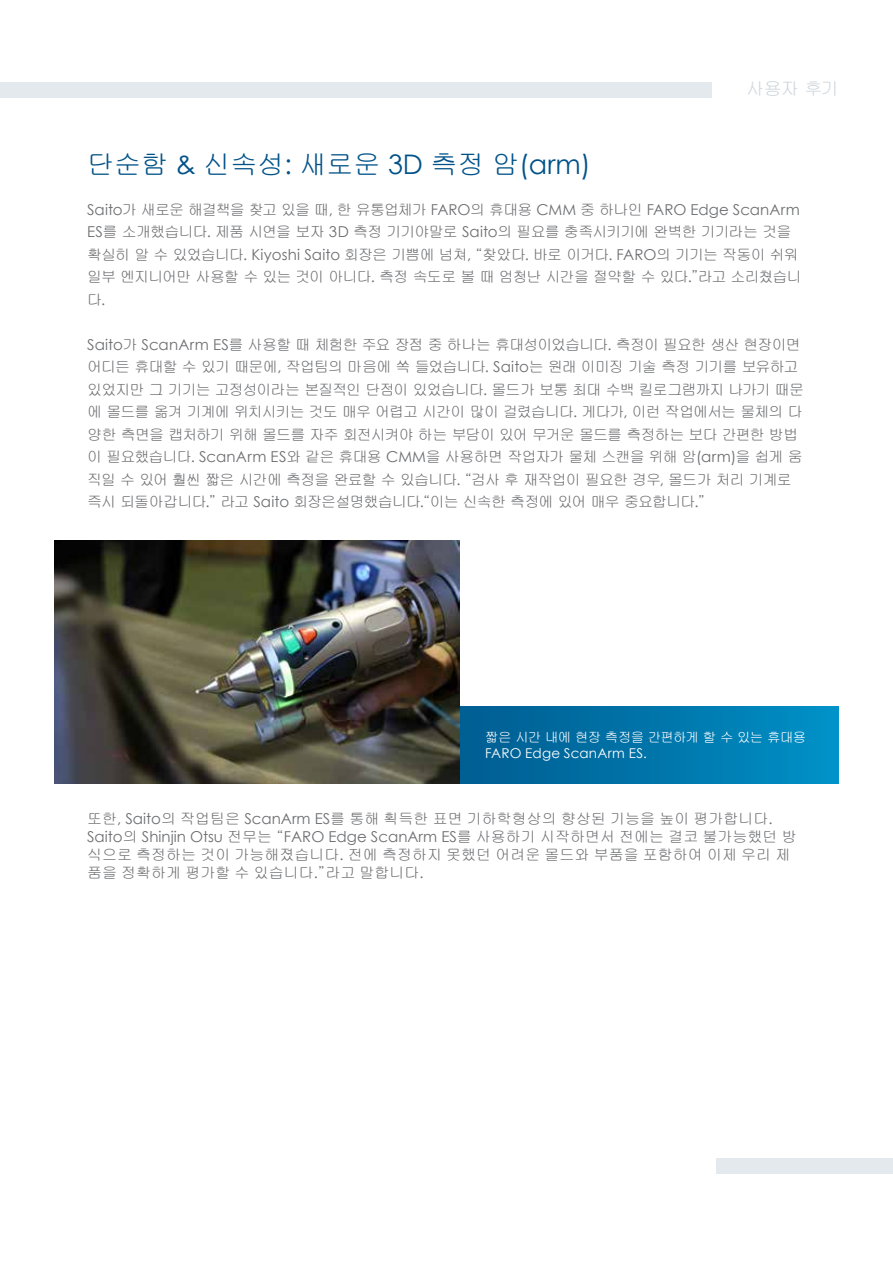
<style>
.page{position:relative;width:893px;height:1263px;background:#fff}
.page>*{position:absolute;margin:0;border:0;box-sizing:border-box;transform-origin:0 0}
.t1{font:27px "Gulim";color:#005288}
.t2{font:18px "Gulim";color:#cdd6dc}
.t3{font:15px/22.5px "Gulim";letter-spacing:-.06em;color:#6d6e71}
.t4{font:15px/18px "Gulim";color:#6d6e71}
.t5{font:15px "Century Gothic";color:#6d6e71}
.t6{font:13.5px "Gulim";letter-spacing:-.065em;color:#fff}
.t7{font:13.5px "Century Gothic";letter-spacing:.015em;color:#fff}
.s1{font-family:"Century Gothic"}
.s2{font-family:"Gulim"}
</style>
<div class="page">
<div style="left:0;top:82px;width:712px;height:16px;background:#e3e9ec"></div>
<div style="left:716px;top:1158px;width:177px;height:16px;background:#e3e9ec"></div>
<svg style="left:459px;top:707px;width:380px;height:76px;background:#0075aa"></svg>
<img style="left:54px;top:540px;width:405px;height:243px">
<p class="t2" style="left:746px;top:80px;width:94px">사용자 후기</p>
<h1 class="t1" style="left:87px;top:151px;width:505px">단순함 <span class="s1">&amp;</span> 신속성<span class="s1">:</span> 새로운 <span class="s1">3D</span> 측정 암<span class="s1">(arm)</span></h1>
<p class="t5" style="left:87px;top:199px;width:714px">Saito<span class="s2">가 새로운 해결책을 찾고 있을 때</span>, <span class="s2">한 유통업체가</span> FARO<span class="s2">의 휴대용</span> CMM <span class="s2">중 하나인</span> FARO Edge ScanArm</p>
<p class="t3" style="left:87px;top:221px;width:716px"><span class="s1">ES</span>를 소개했습니다<span class="s1">.</span> 제품 시연을 보자 <span class="s1">3D</span> 측정 기기야말로 <span class="s1">Saito</span>의 필요를 충족시키기에 완벽한 기기라는 것을 확실히 알 수 있었습니다<span class="s1">. Kiyoshi Saito</span> 회장은 기쁨에 넘쳐<span class="s1">,</span> “찾았다<span class="s1">.</span> 바로 이거다<span class="s1">. FARO</span>의 기기는 작동이 쉬워 일부 엔지니어만 사용할 수 있는 것이 아니다<span class="s1">.</span> 측정 속도로 볼 때 엄청난 시간을 절약할 수 있다<span class="s1">.</span>”라고 소리쳤습니 다<span class="s1">.</span></p>
<p class="t3" style="left:87px;top:333px;width:718px"><span class="s1">Saito</span>가 <span class="s1">ScanArm ES</span>를 사용할 때 체험한 주요 장점 중 하나는 휴대성이었습니다<span class="s1">.</span> 측정이 필요한 생산 현장이면 어디든 휴대할 수 있기 때문에<span class="s1">,</span> 작업팀의 마음에 쏙 들었습니다<span class="s1">. Saito</span>는 원래 이미징 기술 측정 기기를 보유하고 있었지만 그 기기는 고정성이라는 본질적인 단점이 있었습니다<span class="s1">.</span> 몰드가 보통 최대 수백 킬로그램까지 나가기 때문 에 몰드를 옮겨 기계에 위치시키는 것도 매우 어렵고 시간이 많이 걸렸습니다<span class="s1">.</span> 게다가<span class="s1">,</span> 이런 작업에서는 물체의 다 양한 측면을 캡처하기 위해 몰드를 자주 회전시켜야 하는 부담이 있어 무거운 몰드를 측정하는 보다 간편한 방법 이 필요했습니다<span class="s1">. ScanArm ES</span>와 같은 휴대용 <span class="s1">CMM</span>을 사용하면 작업자가 물체 스캔을 위해 암<span class="s1">(arm)</span>을 쉽게 움 직일 수 있어 훨씬 짧은 시간에 측정을 완료할 수 있습니다<span class="s1">.</span> “검사 후 재작업이 필요한 경우<span class="s1">,</span> 몰드가 처리 기계로 즉시 되돌아갑니다<span class="s1">.</span>” 라고 <span class="s1">Saito</span> 회장은설명했습니다<span class="s1">.</span>“이는 신속한 측정에 있어 매우 중요합니다<span class="s1">.</span>”</p>
<p class="t6" style="left:485px;top:730px;width:323px">짧은 시간 내에 현장 측정을 간편하게 할 수 있는 휴대용</p>
<p class="t7" style="left:485px;top:744px;width:163px">FARO Edge ScanArm ES.</p>
<p class="t4" style="left:87px;top:810px;width:687px">또한<span class="s1">, Saito</span>의 작업팀은 <span class="s1">ScanArm ES</span>를 통해 획득한 표면 기하학형상의 향상된 기능을 높이 평가합니다<span class="s1">.</span></p>
<p class="t5" style="left:87px;top:826px;width:711px">Saito<span class="s2">의</span> Shinjin Otsu <span class="s2">전무는 “</span>FARO Edge ScanArm ES<span class="s2">를 사용하기 시작하면서 전에는 결코 불가능했던 방</span></p>
<p class="t4" style="left:87px;top:846px;width:705px">식으로 측정하는 것이 가능해졌습니다<span class="s1">.</span> 전에 측정하지 못했던 어려운 몰드와 부품을 포함하여 이제 우리 제 품을 정확하게 평가할 수 있습니다<span class="s1">.</span>”라고 말합니다<span class="s1">.</span></p>
</div>
